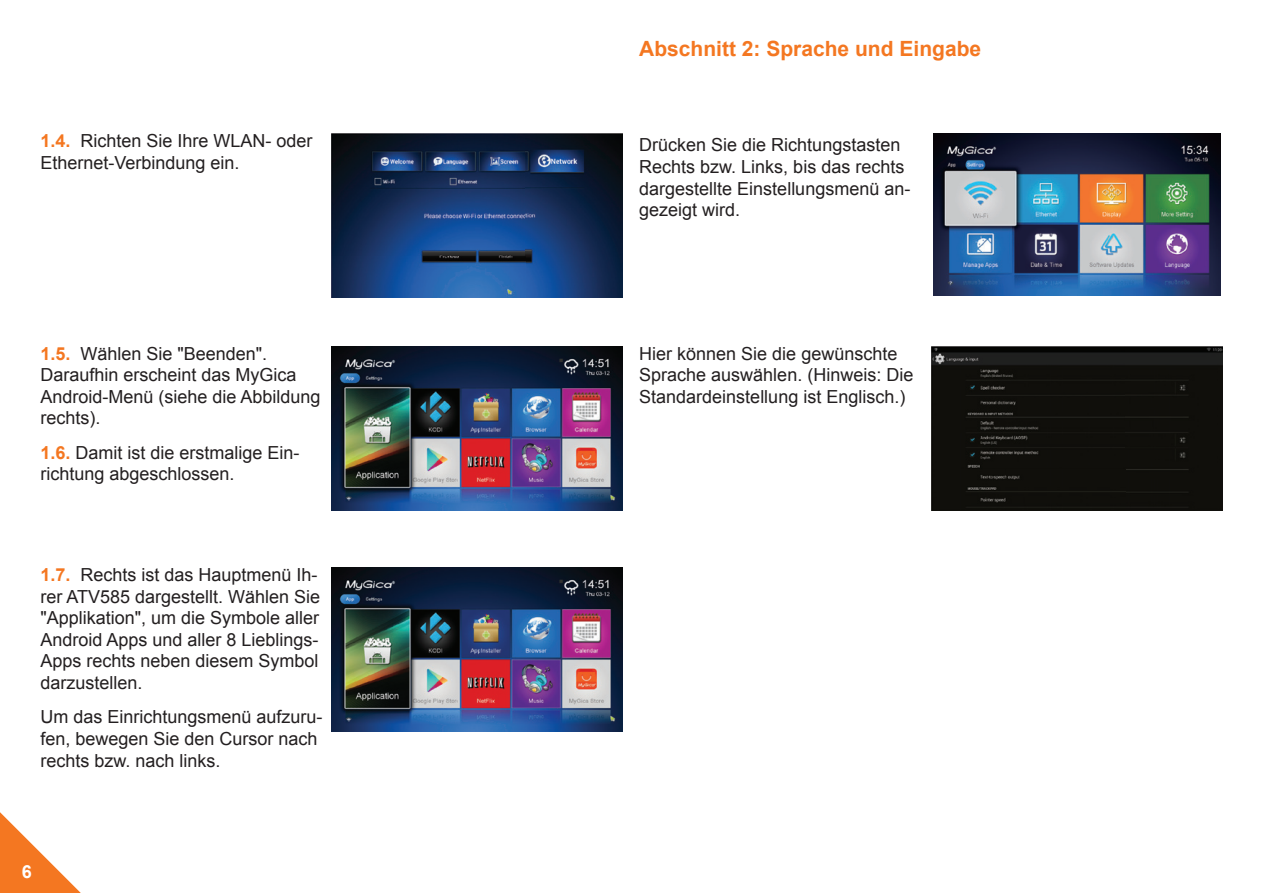
<style>
.page{position:relative;width:1263px;height:893px;background:#fff}
.page>*{position:absolute;margin:0;border:0;box-sizing:border-box;transform-origin:0 0}
.Titulo_1{font:700 21px "Arial";color:#f47721}
.Fliesstext{font:18px/21.6px "Arial";color:#231f20}
.t1{font:700 18px "Arial";color:#fff}
.s1{font-weight:700;color:#f47721}
</style>
<div class="page">
<svg style="left:0;top:812px;width:81px;height:81px"></svg>
<img style="left:331px;top:134px;width:291px;height:164px">
<img style="left:331px;top:346px;width:291px;height:164px">
<img style="left:331px;top:568px;width:291px;height:164px">
<img style="left:933px;top:134px;width:288px;height:162px">
<img style="left:931px;top:346px;width:291px;height:164px">
<p class="Fliesstext" style="left:40px;top:130px;width:274px"><span class="s1">1.4.</span> Richten Sie Ihre WLAN- oder<br>Ethernet-Verbindung ein.</p>
<p class="Fliesstext" style="left:40px;top:343px;width:282px"><span class="s1">1.5.</span> Wählen Sie "Beenden".<br>Daraufhin erscheint das MyGica<br>Android-Menü (siehe die Abbildung rechts).</p>
<p class="Fliesstext" style="left:40px;top:442px;width:261px"><span class="s1">1.6.</span> Damit ist die erstmalige Ein&shy;richtung abgeschlossen.</p>
<p class="Fliesstext" style="left:40px;top:564px;width:281px"><span class="s1">1.7.</span> Rechts ist das Hauptmenü Ih&shy;rer ATV585 dargestellt. Wählen Sie "Applikation", um die Symbole aller<br>Android Apps und aller 8 Lieblings-<br>Apps rechts neben diesem Symbol darzustellen.</p>
<p class="Fliesstext" style="left:40px;top:706px;width:284px">Um das Einrichtungsmenü aufzuru&shy;fen, bewegen Sie den Cursor nach rechts bzw. nach links.</p>
<p class="t1" style="left:22px;top:859px;width:12px">6</p>
<p class="Titulo_1" style="left:639px;top:34px;width:343px">Abschnitt 2: Sprache und Eingabe</p>
<p class="Fliesstext" style="left:639px;top:134px;width:273px">Drücken Sie die Richtungstasten<br>Rechts bzw. Links, bis das rechts dargestellte Einstellungsmenü an&shy;gezeigt wird.</p>
<p class="Fliesstext" style="left:639px;top:343px;width:276px">Hier können Sie die gewünschte<br>Sprache auswählen. (Hinweis: Die<br>Standardeinstellung ist Englisch.)</p>
</div>
